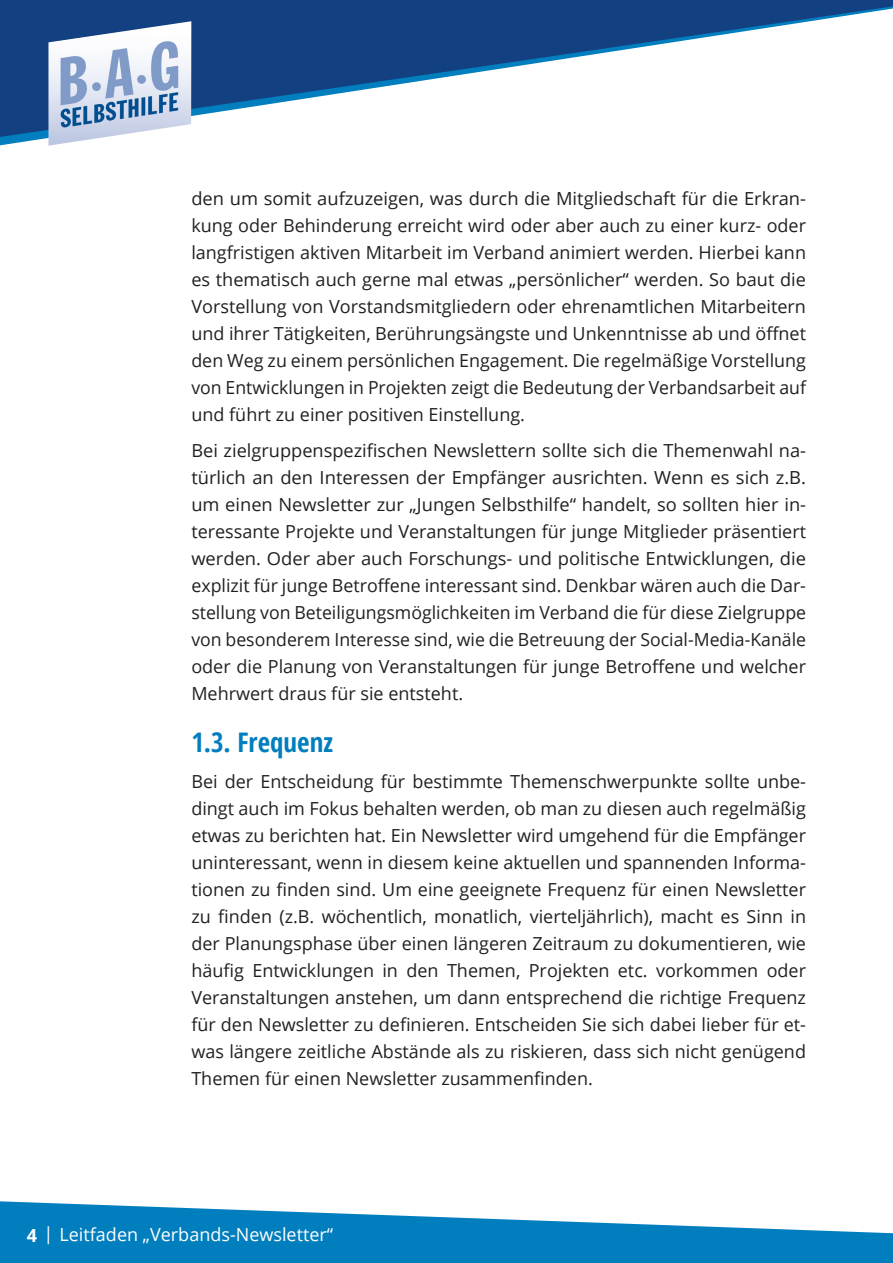
<style>
.page{position:relative;width:893px;height:1263px;background:#fff}
.page>*{position:absolute;margin:0;border:0;box-sizing:border-box;transform-origin:0 0}
.t1{font:700 27px "Open Sans Condensed";color:#007ebd}
.t2{font:18px/27px "Open Sans";color:#231f20;text-align:justify}
.t3{font:18px "Open Sans";color:#fff}
.s1{font-weight:700}
</style>
<div class="page">
<svg style="left:0;top:1201px;width:893px;height:62px;fill:#007ebd"></svg>
<svg style="left:0;top:0;width:893px;height:138px"></svg>
<img style="left:48px;top:21px;width:143px;height:125px">
<p class="t2" style="left:191px;top:185px;width:616px">den um somit aufzuzeigen, was durch die Mitgliedschaft für die Erkran&shy;kung oder Behinderung erreicht wird oder aber auch zu einer kurz- oder langfristigen aktiven Mitarbeit im Verband animiert werden. Hierbei kann es thematisch auch gerne mal etwas „persönlicher“ werden. So baut die Vorstellung von Vorstandsmitgliedern oder ehrenamtlichen Mitarbeitern und ihrer Tätigkeiten, Berührungsängste und Unkenntnisse ab und öffnet den Weg zu einem persönlichen Engagement. Die regelmäßige Vorstellung von Entwicklungen in Projekten zeigt die Bedeutung der Verbandsarbeit auf und führt zu einer positiven Einstellung.</p>
<p class="t2" style="left:191px;top:436px;width:616px">Bei zielgruppenspezifischen Newslettern sollte sich die Themenwahl na&shy;türlich an den Interessen der Empfänger ausrichten. Wenn es sich z.B. um einen Newsletter zur „Jungen Selbsthilfe“ handelt, so sollten hier in&shy;teressante Projekte und Veranstaltungen für junge Mitglieder präsentiert werden. Oder aber auch Forschungs- und politische Entwicklungen, die explizit für junge Betroffene interessant sind. Denkbar wären auch die Dar&shy;stellung von Beteiligungsmöglichkeiten im Verband die für diese Zielgruppe von besonderem Interesse sind, wie die Betreuung der Social-Media-Kanäle oder die Planung von Veranstaltungen für junge Betroffene und welcher Mehrwert draus für sie entsteht.</p>
<h1 class="t1" style="left:191px;top:723px;width:143px">1.3. Frequenz</h1>
<p class="t2" style="left:191px;top:767px;width:616px">Bei der Entscheidung für bestimmte Themenschwerpunkte sollte unbe&shy;dingt auch im Fokus behalten werden, ob man zu diesen auch regelmäßig etwas zu berichten hat. Ein Newsletter wird umgehend für die Empfänger uninteressant, wenn in diesem keine aktuellen und spannenden Informa&shy;tionen zu finden sind. Um eine geeignete Frequenz für einen Newsletter zu finden (z.B. wöchentlich, monatlich, vierteljährlich), macht es Sinn in der Planungsphase über einen längeren Zeitraum zu dokumentieren, wie häufig Entwicklungen in den Themen, Projekten etc. vorkommen oder Veranstaltungen anstehen, um dann entsprechend die richtige Frequenz für den Newsletter zu definieren. Entscheiden Sie sich dabei lieber für et&shy;was längere zeitliche Abstände als zu riskieren, dass sich nicht genügend Themen für einen Newsletter zusammenfinden.</p>
<p class="t3" style="left:27px;top:1222px;width:308px"><span class="s1">4</span> | Leitfaden „Verbands-Newsletter“</p>
</div>
